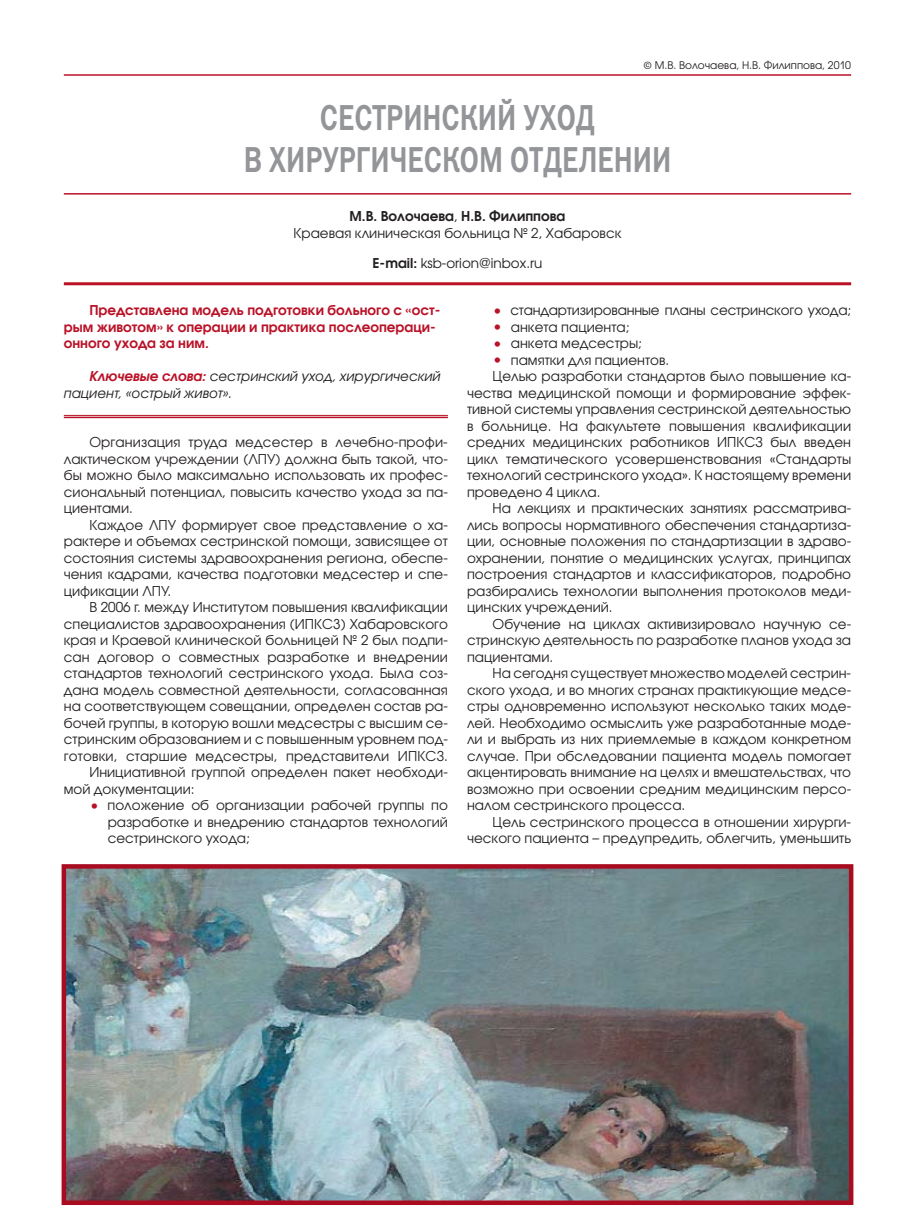
<style>
.page{position:relative;width:915px;height:1212px;background:#fff}
.page>*{position:absolute;margin:0;border:0;box-sizing:border-box;transform-origin:0 0}
.t1{font:700 36.3px/42px "Abbat";color:#939598;text-align:center;scale:.82 1}
.t2{font:13.5px/16.5px "Avant Garde Gothic C";color:#231f20;text-align:justify}
.t3{font:600 13.5px/16.5px "Avant Garde Gothic C";color:#ba1127}
.t4{font:italic 13.5px/16.5px "Avant Garde Gothic C";color:#231f20}
.t5{font:10.5px "Avant Garde Gothic C";color:#231f20}
.s1{font-family:"Pragmatica C"}
.s2{font-weight:600}
.s3{font-weight:600;color:#ba1127}
.s4{font-size:16.5px;color:#ba1127}
</style>
<div class="page">
<hr style="left:64px;top:282px;width:786px;height:3px;background:#ba1127">
<hr style="left:64px;top:193px;width:786px;height:2px;background:#ba1127">
<hr style="left:64px;top:74px;width:786px;height:2px;background:#ba1127">
<hr style="left:64px;top:417px;width:384px;height:1px;background:#ba1127">
<hr style="left:64px;top:415px;width:384px;height:1px;background:#ba1127">
<img style="left:67px;top:869px;width:781px;height:331px">
<div style="left:62px;top:864px;width:791px;height:341px;border:4px solid #a90c20"></div>
<p class="t5" style="left:643px;top:59px;width:209px"><span class="s1">©</span> М.В. Волочаева, Н.В. Филиппова, 2010</p>
<h1 class="t1" style="left:243px;top:96px;width:522px">СЕСТРИНСКИЙ УХОД<br>В ХИРУРГИЧЕСКОМ ОТДЕЛЕНИИ</h1>
<p class="t2" style="left:293px;top:208px;width:329px;text-align:center"><span class="s2">М.В. Волочаева</span>, <span class="s2">Н.В. Филиппова<br></span>Краевая клиническая больница № 2, Хабаровск</p>
<p class="t2" style="left:372px;top:255px;width:171px"><span class="s2">E-mail:</span> ksb-orion@inbox.ru</p>
<p class="t3" style="left:64px;top:302px;width:378px;text-indent:26px">Представлена модель подготовки больного с «ост&shy;рым животом» к операции и практика послеопераци&shy;онного ухода за ним.</p>
<p class="t4" style="left:64px;top:368px;width:378px;text-indent:26px"><span class="s3">Ключевые слова:</span> сестринский уход, хирургический пациент, «острый живот».</p>
<p class="t2" style="left:64px;top:434px;width:385px;text-indent:26px">Организация труда медсестер в лечебно-профи&shy;лактическом учреждении (ЛПУ) должна быть такой, что&shy;бы можно было максимально использовать их профес&shy;сиональный потенциал, повысить качество ухода за па&shy;циентами.</p>
<p class="t2" style="left:64px;top:516px;width:385px;text-indent:26px">Каждое ЛПУ формирует свое представление о ха&shy;рактере и объемах сестринской помощи, зависящее от состояния системы здравоохранения региона, обеспе&shy;чения кадрами, качества подготовки медсестер и спе&shy;цификации ЛПУ.</p>
<p class="t2" style="left:89px;top:599px;width:360px">В 2006 г. между Институтом повышения квалификации</p>
<p class="t2" style="left:64px;top:615px;width:385px">специалистов здравоохранения (ИПКС3) Хабаровского</p>
<p class="t2" style="left:64px;top:632px;width:385px">края и Краевой клинической больницей № 2 был подпи-</p>
<p class="t2" style="left:64px;top:648px;width:385px">сан договор о совместных разработке и внедрении</p>
<p class="t2" style="left:64px;top:665px;width:385px">стандартов технологий сестринского ухода. Была соз-</p>
<p class="t2" style="left:64px;top:681px;width:385px">дана модель совместной деятельности, согласованная</p>
<p class="t2" style="left:64px;top:698px;width:385px">на соответствующем совещании, определен состав ра-</p>
<p class="t2" style="left:64px;top:714px;width:385px">бочей группы, в которую вошли медсестры с высшим се-</p>
<p class="t2" style="left:64px;top:731px;width:385px">стринским образованием и с повышенным уровнем под-</p>
<p class="t2" style="left:64px;top:747px;width:385px">готовки, старшие медсестры, представители ИПКСЗ.</p>
<p class="t2" style="left:89px;top:764px;width:360px">Инициативной группой определен пакет необходи-</p>
<p class="t2" style="left:64px;top:780px;width:132px">мой документации:</p>
<p class="t2" style="left:108px;top:797px;width:341px;text-indent:-18px"><span class="s4">•</span> положение об организации рабочей группы по разработке и внедрению стандартов технологий сестринского ухода;</p>
<p class="t2" style="left:492px;top:302px;width:360px"><span class="s4">•</span> стандартизированные планы сестринского ухода;</p>
<p class="t2" style="left:492px;top:318px;width:138px"><span class="s4">•</span> анкета пациента;</p>
<p class="t2" style="left:492px;top:335px;width:151px"><span class="s4">•</span> анкета медсестры;</p>
<p class="t2" style="left:492px;top:351px;width:178px"><span class="s4">•</span> памятки для пациентов.</p>
<p class="t2" style="left:492px;top:368px;width:360px">Целью разработки стандартов было повышение ка-</p>
<p class="t2" style="left:467px;top:384px;width:385px">чества медицинской помощи и формирование эффек-</p>
<p class="t2" style="left:467px;top:401px;width:385px">тивной системы управления сестринской деятельностью</p>
<p class="t2" style="left:467px;top:417px;width:385px">в больнице. На факультете повышения квалификации</p>
<p class="t2" style="left:467px;top:434px;width:385px">средних медицинских работников ИПКСЗ был введен</p>
<p class="t2" style="left:467px;top:450px;width:385px">цикл тематического усовершенствования «Стандарты</p>
<p class="t2" style="left:467px;top:467px;width:385px">технологий сестринского ухода». К настоящему времени</p>
<p class="t2" style="left:467px;top:483px;width:135px">проведено 4 цикла.</p>
<p class="t2" style="left:492px;top:500px;width:360px">На лекциях и практических занятиях рассматрива-</p>
<p class="t2" style="left:467px;top:516px;width:385px">лись вопросы нормативного обеспечения стандартиза-</p>
<p class="t2" style="left:467px;top:533px;width:385px">ции, основные положения по стандартизации в здраво-</p>
<p class="t2" style="left:467px;top:549px;width:385px">охранении, понятие о медицинских услугах, принципах</p>
<p class="t2" style="left:467px;top:566px;width:385px">построения стандартов и классификаторов, подробно</p>
<p class="t2" style="left:467px;top:582px;width:385px">разбирались технологии выполнения протоколов меди-</p>
<p class="t2" style="left:467px;top:599px;width:147px">цинских учреждений.</p>
<p class="t2" style="left:492px;top:615px;width:360px">Обучение на циклах активизировало научную се-</p>
<p class="t2" style="left:467px;top:632px;width:385px">стринскую деятельность по разработке планов ухода за</p>
<p class="t2" style="left:467px;top:648px;width:88px">пациентами.</p>
<p class="t2" style="left:492px;top:665px;width:360px">На сегодня существует множество моделей сестрин-</p>
<p class="t2" style="left:467px;top:681px;width:385px">ского ухода, и во многих странах практикующие медсе-</p>
<p class="t2" style="left:467px;top:698px;width:385px">стры одновременно используют несколько таких моде-</p>
<p class="t2" style="left:467px;top:714px;width:385px">лей. Необходимо осмыслить уже разработанные моде-</p>
<p class="t2" style="left:467px;top:731px;width:385px">ли и выбрать из них приемлемые в каждом конкретном</p>
<p class="t2" style="left:467px;top:747px;width:385px">случае. При обследовании пациента модель помогает</p>
<p class="t2" style="left:467px;top:764px;width:385px">акцентировать внимание на целях и вмешательствах, что</p>
<p class="t2" style="left:467px;top:780px;width:385px">возможно при освоении средним медицинским персо-</p>
<p class="t2" style="left:467px;top:797px;width:220px">налом сестринского процесса.</p>
<p class="t2" style="left:492px;top:813px;width:360px">Цель сестринского процесса в отношении хирурги-</p>
<p class="t2" style="left:467px;top:830px;width:385px">ческого пациента – предупредить, облегчить, уменьшить</p>
</div>
